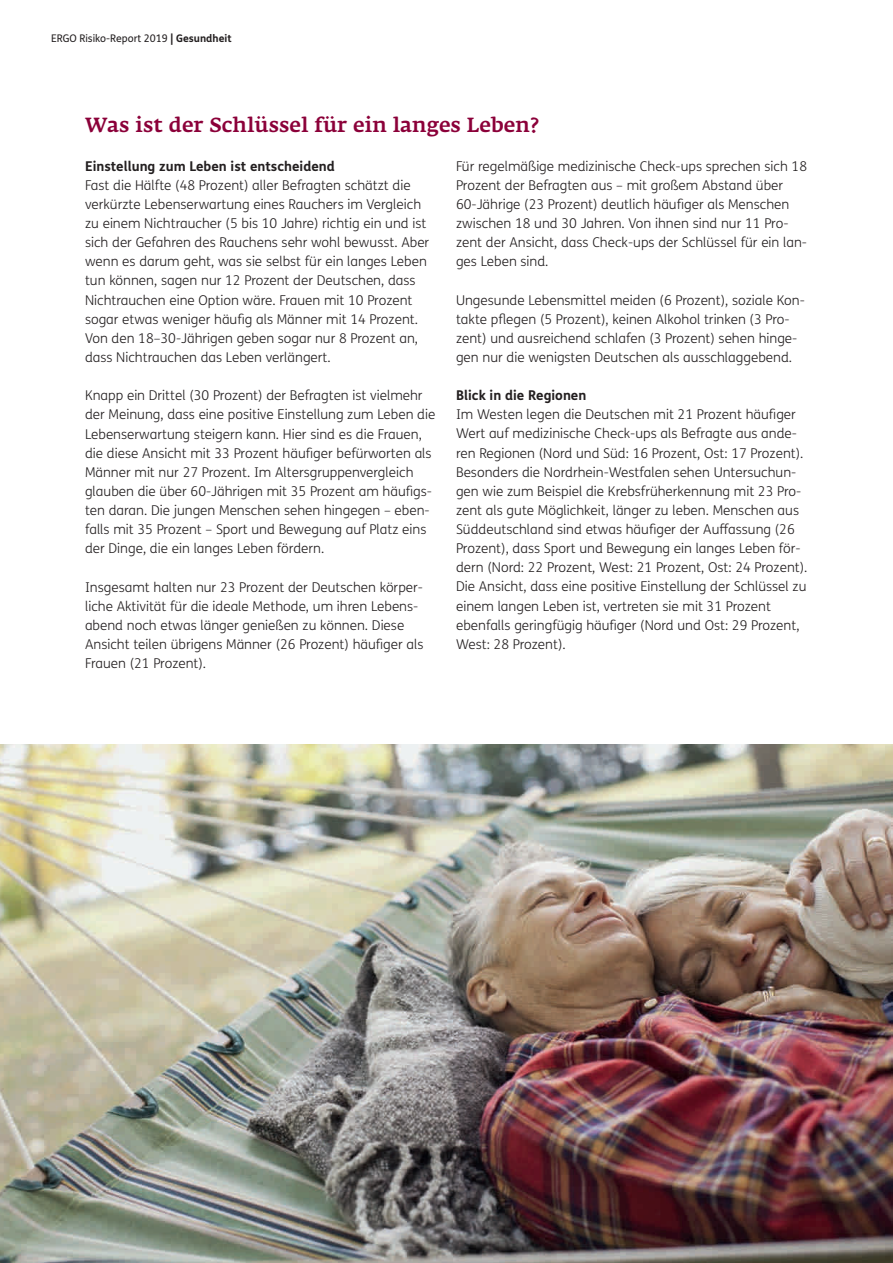
<style>
.page{position:relative;width:893px;height:1263px;background:#fff}
.page>*{position:absolute;margin:0;border:0;box-sizing:border-box;transform-origin:0 0}
.t1{font:500 20.25px "Fedra Serif A Pro";color:#8b0039}
.t2{font:300 13.5px/19.2px "FS Me Pro";color:#231f20}
.t3{font:700 13.5px "FS Me";color:#231f20}
.t4{font:10.5px "FS Me";color:#231f20}
.s1{font-weight:700}
</style>
<div class="page">
<img style="left:0;top:744px;width:893px;height:519px">
<p class="t4" style="left:51px;top:31px;width:182px">ERGO Risiko-Report 2019 <span class="s1">| Gesundheit</span></p>
<h1 class="t1" style="left:85px;top:112px;width:456px">Was ist der Schlüssel für ein langes Leben?</h1>
<p class="t3" style="left:85px;top:155px;width:251px">Einstellung zum Leben ist entscheidend</p>
<p class="t2" style="left:85px;top:175px;width:346px">Fast die Hälfte (48 Prozent) aller Befragten schätzt die verkürzte Lebenserwartung eines Rauchers im Vergleich zu einem Nichtraucher (5 bis 10 Jahre) richtig ein und ist sich der Gefahren des Rauchens sehr wohl bewusst. Aber wenn es darum geht, was sie selbst für ein langes Leben tun können, sagen nur 12 Prozent der Deutschen, dass Nichtrauchen eine Option wäre. Frauen mit 10 Prozent sogar etwas weniger häufig als Männer mit 14 Prozent.<br>Von den 18–30-Jährigen geben sogar nur 8 Prozent an, dass Nichtrauchen das Leben verlängert.</p>
<p class="t2" style="left:85px;top:386px;width:352px">Knapp ein Drittel (30 Prozent) der Befragten ist vielmehr der Meinung, dass eine positive Einstellung zum Leben die Lebenserwartung steigern kann. Hier sind es die Frauen, die diese Ansicht mit 33 Prozent häufiger befürworten als Männer mit nur 27 Prozent. Im Altersgruppenvergleich glauben die über 60-Jährigen mit 35 Prozent am häufigs&shy;ten daran. Die jungen Menschen sehen hingegen – eben&shy;falls mit 35 Prozent – Sport und Bewegung auf Platz eins der Dinge, die ein langes Leben fördern.</p>
<p class="t2" style="left:85px;top:577px;width:340px">Insgesamt halten nur 23 Prozent der Deutschen körper&shy;liche Aktivität für die ideale Methode, um ihren Lebens&shy;abend noch etwas länger genießen zu können. Diese Ansicht teilen übrigens Männer (26 Prozent) häufiger als Frauen (21 Prozent).</p>
<p class="t2" style="left:456px;top:156px;width:352px">Für regelmäßige medizinische Check-ups sprechen sich 18<br>Prozent der Befragten aus – mit großem Abstand über 60-Jährige (23 Prozent) deutlich häufiger als Menschen zwischen 18 und 30 Jahren. Von ihnen sind nur 11 Pro&shy;zent der Ansicht, dass Check-ups der Schlüssel für ein lan&shy;ges Leben sind.</p>
<p class="t2" style="left:456px;top:290px;width:350px">Ungesunde Lebensmittel meiden (6 Prozent), soziale Kon&shy;takte pflegen (5 Prozent), keinen Alkohol trinken (3 Pro&shy;zent) und ausreichend schlafen (3 Prozent) sehen hinge&shy;gen nur die wenigsten Deutschen als ausschlaggebend.</p>
<p class="t3" style="left:456px;top:385px;width:132px">Blick in die Regionen</p>
<p class="t2" style="left:456px;top:405px;width:353px">Im Westen legen die Deutschen mit 21 Prozent häufiger Wert auf medizinische Check-ups als Befragte aus ande&shy;ren Regionen (Nord und Süd: 16 Prozent, Ost: 17 Prozent).<br>Besonders die Nordrhein-Westfalen sehen Untersuchun&shy;gen wie zum Beispiel die Krebsfrüherkennung mit 23 Pro&shy;zent als gute Möglichkeit, länger zu leben. Menschen aus Süddeutschland sind etwas häufiger der Auffassung (26<br>Prozent), dass Sport und Bewegung ein langes Leben för&shy;dern (Nord: 22 Prozent, West: 21 Prozent, Ost: 24 Prozent).<br>Die Ansicht, dass eine positive Einstellung der Schlüssel zu einem langen Leben ist, vertreten sie mit 31 Prozent ebenfalls geringfügig häufiger (Nord und Ost: 29 Prozent, West: 28 Prozent).</p>
</div>
